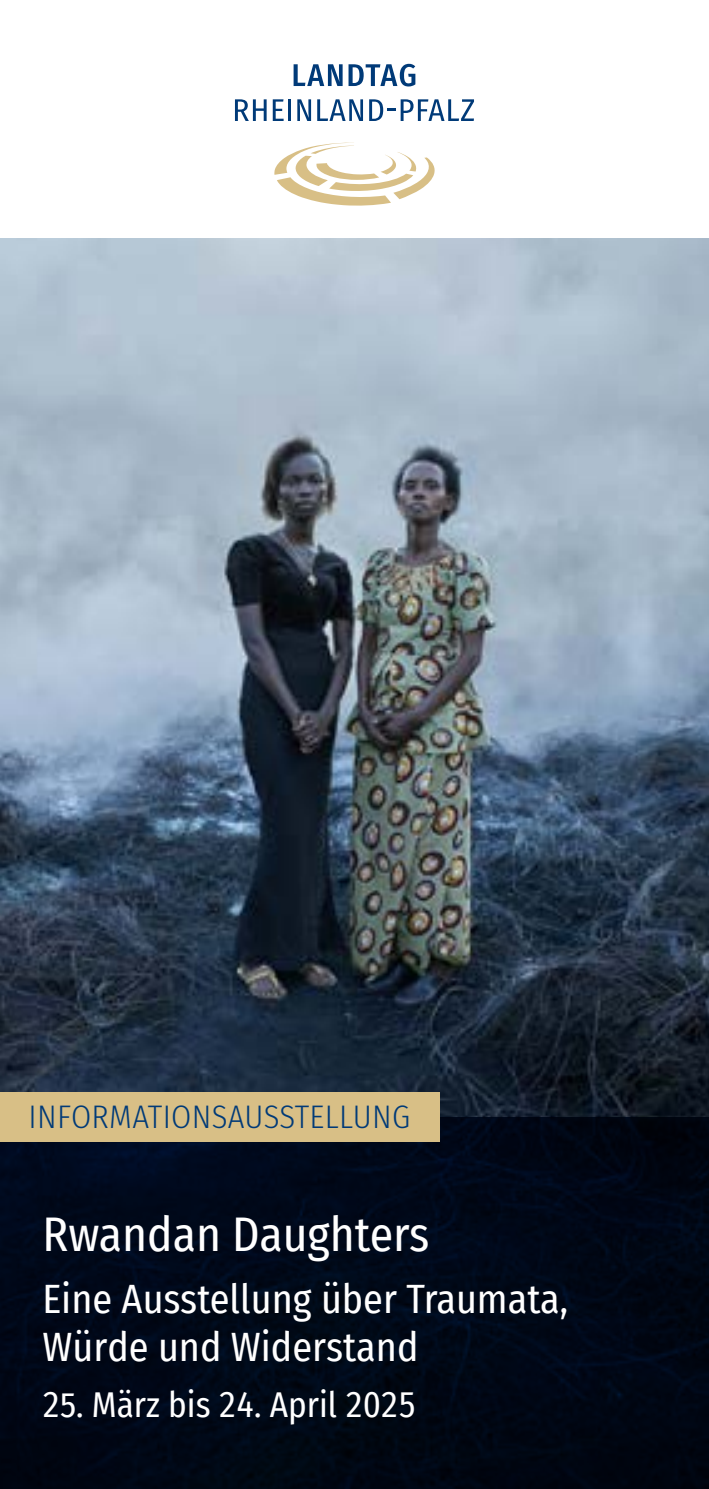
<style>
.page{position:relative;width:709px;height:1489px;background:#fff}
.page>*{position:absolute;margin:0;border:0;box-sizing:border-box;transform-origin:0 0}
.t1{font:47.5px "Fira Sans Condensed";color:#fff}
.t2{font:40px/48px "Fira Sans Condensed";color:#fff}
.t3{font:35px "Fira Sans Condensed";color:#fff}
.t4{font:300 32.5px "Fira Sans Condensed";letter-spacing:.01em;color:#003a78}
</style>
<div class="page">
<img style="left:0;top:238px;width:709px;height:878px">
<div style="left:0;top:1116px;width:709px;height:372px;background:#000817"></div>
<svg style="left:293px;top:64px;width:49px;height:22px"></svg>
<svg style="left:348px;top:64px;width:67px;height:22px"></svg>
<svg style="left:235px;top:99px;width:32px;height:22px"></svg>
<svg style="left:273px;top:99px;width:10px;height:22px"></svg>
<hr style="left:288px;top:99px;width:3px;height:22px;background:#003a78">
<svg style="left:297px;top:99px;width:14px;height:22px"></svg>
<svg style="left:317px;top:99px;width:46px;height:22px"></svg>
<svg style="left:369px;top:99px;width:105px;height:22px"></svg>
<svg style="left:274px;top:143px;width:161px;height:63px"></svg>
<div style="left:0;top:1091px;width:440px;height:50px;background:#d8bf86"></div>
<p class="t4" style="left:29px;top:1093px;width:383px">INFORMATIONSAUSSTELLUNG</p>
<p class="t1" style="left:43px;top:1198px;width:388px">Rwandan Daughters</p>
<p class="t2" style="left:43px;top:1273px;width:527px">Eine Ausstellung über Traumata,<br>Würde und Widerstand</p>
<p class="t3" style="left:43px;top:1378px;width:375px">25. März bis 24. April 2025</p>
</div>
